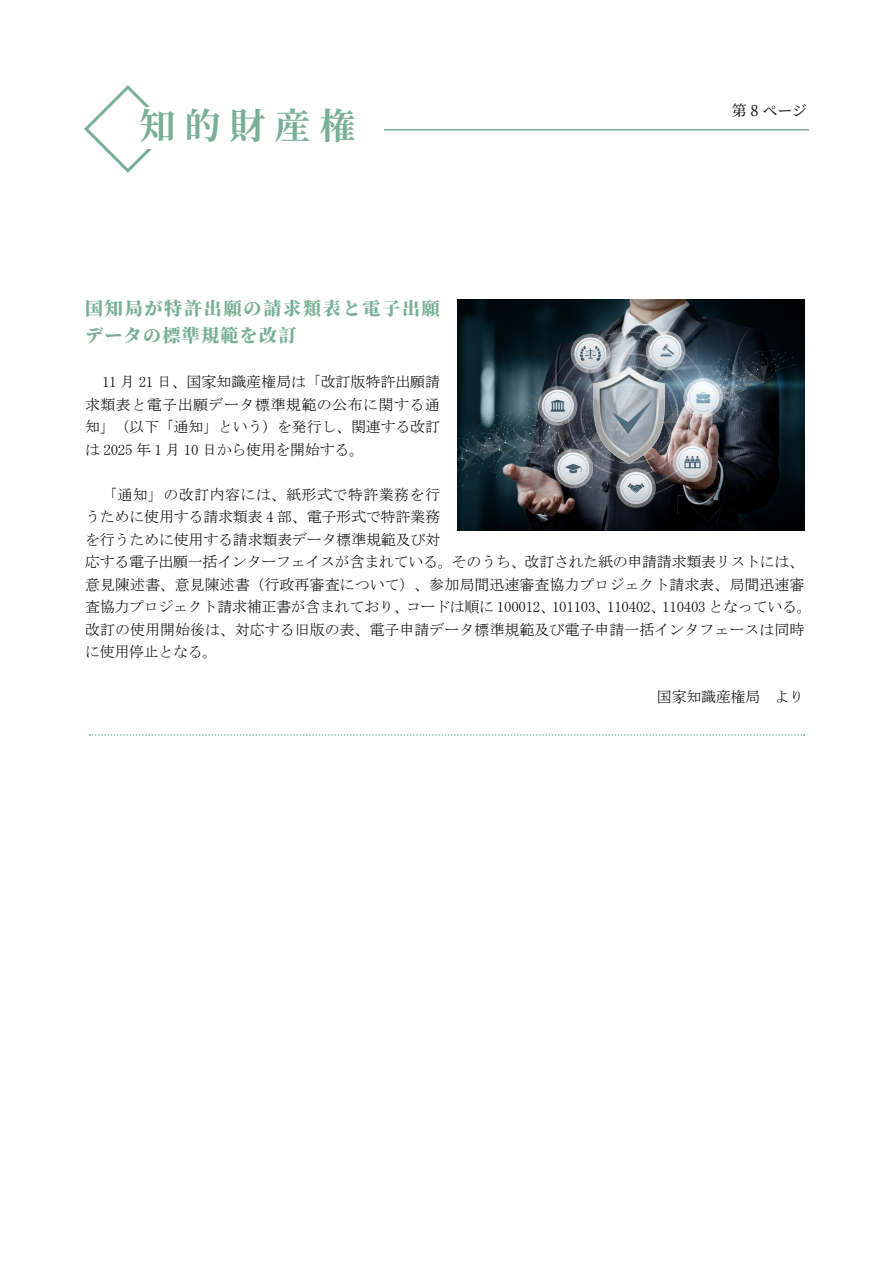
<style>
.page{position:relative;width:893px;height:1263px;background:#fff}
.page>*{position:absolute;margin:0;border:0;box-sizing:border-box;transform-origin:0 0}
.t1{font:700 36px "Source Han Serif JP";color:#78af96}
.标题{font:800 18px/27px "Source Han Serif CN";letter-spacing:.1em;color:#78af96}
.t2{font:15px/22.5px "MS Mincho";letter-spacing:-.015em;color:#000;text-align:justify}
.t3{font:500 15px "Source Han Serif CN";color:#231f20}
</style>
<div class="page">
<svg style="left:84px;top:85px;width:68px;height:88px"></svg>
<div style="left:139px;top:107px;width:224px;height:42px;background:#fff"></div>
<hr style="left:384px;top:129px;width:425px;height:1px;background:#78af96">
<svg style="left:89px;top:734px;width:715px;height:2px"></svg>
<img style="left:457px;top:299px;width:347px;height:232px">
<p class="t1" style="left:139px;top:105px;width:218px">知 的 財 産 権</p>
<p class="t3" style="left:732px;top:102px;width:77px">第 8 ページ</p>
<p class="标题" style="left:85px;top:295px;width:356px">国知局が特許出願の請求類表と電子出願データの標準規範を改訂</p>
<p class="t2" style="left:85px;top:371px;width:357px;text-indent:17px">11 月 21 日、国家知識産権局は「改訂版特許出願請求類表と電子出願データ標準規範の公布に関する通知」（以下「通知」という）を発行し、関連する改訂は 2025 年 1 月 10 日から使用を開始する。</p>
<p class="t2" style="left:85px;top:483px;width:728px;text-align:left;text-indent:17px">「通知」の改訂内容には、紙形式で特許業務を行<br>うために使用する請求類表 4 部、電子形式で特許業務<br>を行うために使用する請求類表データ標準規範及び対<br>応する電子出願一括インターフェイスが含まれている。そのうち、改訂された紙の申請請求類表リストには、意見陳述書、意見陳述書（行政再審査について）、参加局間迅速審査協力プロジェクト請求表、局間迅速審査協力プロジェクト請求補正書が含まれており、コードは順に 100012、101103、110402、110403 となっている。改訂の使用開始後は、対応する旧版の表、電子申請データ標準規範及び電子申請一括インタフェースは同時に使用停止となる。</p>
<p class="t2" style="left:657px;top:686px;width:149px">国家知識産権局　より</p>
</div>
